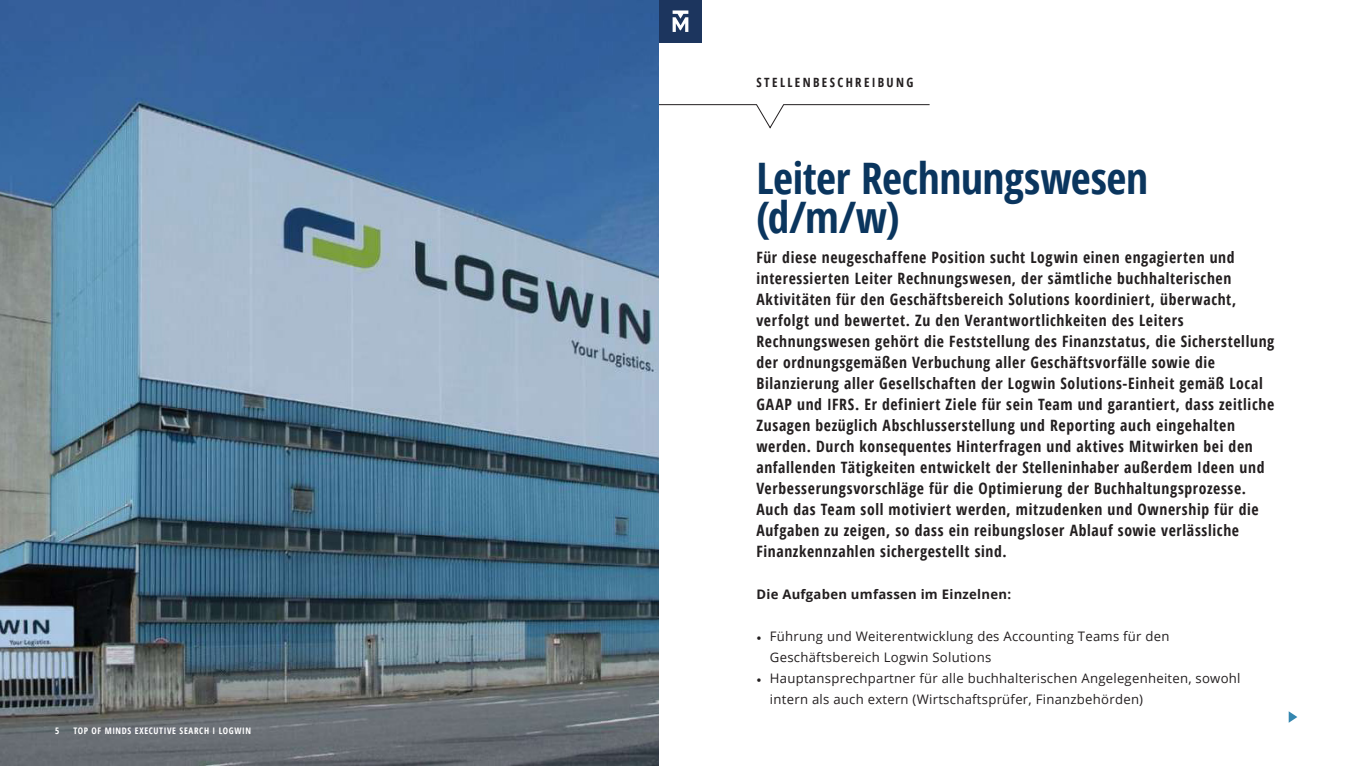
<style>
.page{position:relative;width:1361px;height:766px;background:#fff}
.page>*{position:absolute;margin:0;border:0;box-sizing:border-box;transform-origin:0 0}
.Page_header_kopie{font:700 condensed 43.42px/38.5px "Open Sans";letter-spacing:-.01em;color:#0a355e}
.t1{font:700 condensed 15.67px/21px "Open Sans";letter-spacing:.04em;color:#231f20}
.t2{font:13.12px/21px "Open Sans";letter-spacing:.02em;color:#231f20}
.t3{font:700 13.12px "Open Sans";letter-spacing:.02em;color:#231f20}
.t4{font:700 condensed 12.75px "Open Sans";letter-spacing:.185em;color:#231f20}
.t5{font:700 condensed 9px "Open Sans";letter-spacing:.07em;color:#fff}
.s1{font-family:"Minion Pro"}
</style>
<div class="page">
<svg style="left:658px;top:104px;width:272px;height:24px"></svg>
<img style="left:0;top:0;width:658px;height:765px">
<svg style="left:1288px;top:711px;width:9px;height:11px"></svg>
<div style="left:659px;top:0;width:43px;height:43px;background:#1c355e"></div>
<svg style="left:672px;top:10px;width:16px;height:22px"></svg>
<p class="t5" style="left:55px;top:724px;width:6px">5</p>
<p class="t5" style="left:73px;top:724px;width:179px">TOP OF MINDS EXECUTIVE SEARCH I LOGWIN</p>
<p class="t4" style="left:756px;top:73px;width:158px">STELLENBESCHREIBUNG</p>
<p class="Page_header_kopie" style="left:756px;top:158px;width:393px">Leiter Rechnungswesen (d/m/w)</p>
<p class="t1" style="left:756px;top:246px;width:519px">Für diese neugeschaffene Position sucht Logwin einen engagierten und interessierten Leiter Rechnungswesen, der sämtliche buchhalterischen Aktivitäten für den Geschäftsbereich Solutions koordiniert, überwacht, verfolgt und bewertet. Zu den Verantwortlichkeiten des Leiters Rechnungswesen gehört die Feststellung des Finanzstatus, die Sicherstellung der ordnungsgemäßen Verbuchung aller Geschäftsvorfälle sowie die Bilanzierung aller Gesellschaften der Logwin Solutions-Einheit gemäß Local GAAP und IFRS. Er definiert Ziele für sein Team und garantiert, dass zeitliche Zusagen bezüglich Abschlusserstellung und Reporting auch eingehalten werden. Durch konsequentes Hinterfragen und aktives Mitwirken bei den anfallenden Tätigkeiten entwickelt der Stelleninhaber außerdem Ideen und Verbesserungsvorschläge für die Optimierung der Buchhaltungsprozesse.<br>Auch das Team soll motiviert werden, mitzudenken und Ownership für die Aufgaben zu zeigen, so dass ein reibungsloser Ablauf sowie verlässliche Finanzkennzahlen sichergestellt sind.</p>
<p class="t3" style="left:756px;top:584px;width:256px">Die Aufgaben umfassen im Einzelnen:</p>
<p class="t2" style="left:770px;top:625px;width:401px;text-indent:-13px"><span class="s1">•</span> Führung und Weiterentwicklung des Accounting Teams für den<br>Geschäftsbereich Logwin Solutions</p>
<p class="t2" style="left:770px;top:667px;width:472px;text-indent:-13px"><span class="s1">•</span> Hauptansprechpartner für alle buchhalterischen Angelegenheiten, sowohl intern als auch extern (Wirtschaftsprüfer, Finanzbehörden)</p>
</div>
